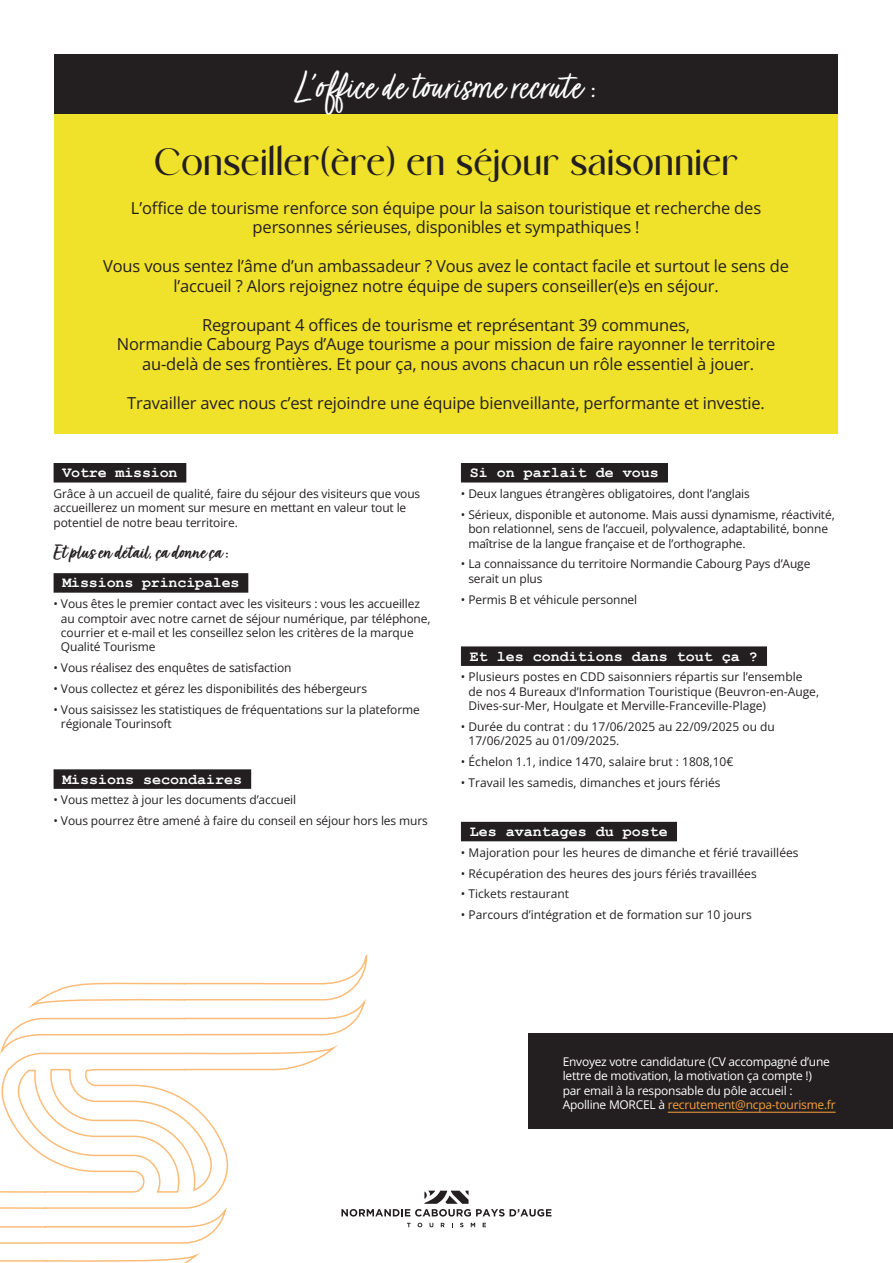
<style>
.page{position:relative;width:893px;height:1263px;background:#fff}
.page>*{position:absolute;margin:0;border:0;box-sizing:border-box;transform-origin:0 0}
.t1{font:45px "Turbinado Light Pro";letter-spacing:.01em;color:#fff}
.t2{font:33px "Stanger";letter-spacing:.05em;color:#231f20}
.t3{font:700 22.5px "Turbinado";letter-spacing:-.01em;color:#231f20}
.t4{font:16.5px/19.5px "Open Sans";letter-spacing:-.01em;color:#231f20;text-align:center}
.t5{font:700 15px "Courier New";color:#fff}
.t6{font:12px/14.4px "Open Sans";letter-spacing:-.01em;color:#231f20}
.t7{font:12px/14.4px "Open Sans";letter-spacing:-.02em;color:#fff}
.s1{color:#f99f3e}
</style>
<div class="page">
<svg style="left:0;top:954px;width:368px;height:309px"></svg>
<div style="left:54px;top:463px;width:132px;height:19px;background:#231f20"></div>
<div style="left:54px;top:573px;width:194px;height:20px;background:#231f20"></div>
<div style="left:54px;top:769px;width:197px;height:20px;background:#231f20"></div>
<div style="left:461px;top:463px;width:207px;height:19px;background:#231f20"></div>
<div style="left:461px;top:646px;width:306px;height:20px;background:#231f20"></div>
<div style="left:461px;top:822px;width:216px;height:19px;background:#231f20"></div>
<div style="left:54px;top:54px;width:784px;height:61px;background:#231f20"></div>
<div style="left:54px;top:115px;width:784px;height:319px;background:#f0e12b"></div>
<div style="left:529px;top:1033px;width:364px;height:96px;background:#231f20"></div>
<hr style="left:668px;top:1112px;width:168px;height:1px;background:#f99f3e">
<svg style="left:341px;top:1191px;width:210px;height:25px"></svg>
<svg style="left:418px;top:1223px;width:4px;height:4px"></svg>
<svg style="left:429px;top:1223px;width:4px;height:4px"></svg>
<svg style="left:441px;top:1223px;width:4px;height:4px"></svg>
<svg style="left:460px;top:1223px;width:3px;height:4px"></svg>
<svg style="left:471px;top:1223px;width:4px;height:4px"></svg>
<svg style="left:483px;top:1223px;width:3px;height:4px"></svg>
<h1 class="t1" style="left:295px;top:70px;width:304px">L’office de tourisme recrute :</h1>
<h2 class="t2" style="left:154px;top:145px;width:585px">Conseiller(ère) en séjour saisonnier</h2>
<h3 class="t4" style="left:131px;top:197px;width:632px">L’office de tourisme renforce son équipe pour la saison touristique et recherche des personnes sérieuses, disponibles et sympathiques !</h3>
<h3 class="t4" style="left:103px;top:258px;width:687px">Vous vous sentez l’âme d’un ambassadeur ? Vous avez le contact facile et surtout le sens de l’accueil ? Alors rejoignez notre équipe de supers conseiller(e)s en séjour.</h3>
<h3 class="t4" style="left:117px;top:314px;width:660px">Regroupant 4 offices de tourisme et représentant 39 communes,<br>Normandie Cabourg Pays d’Auge tourisme a pour mission de faire rayonner le territoire au-delà de ses frontières. Et pour ça, nous avons chacun un rôle essentiel à jouer.</h3>
<h3 class="t4" style="left:127px;top:395px;width:639px">Travailler avec nous c’est rejoindre une équipe bienveillante, performante et investie.</h3>
<p class="t5" style="left:62px;top:468px;width:117px">Votre mission</p>
<p class="t6" style="left:54px;top:488px;width:368px">Grâce à un accueil de qualité, faire du séjour des visiteurs que vous accueillerez un moment sur mesure en mettant en valeur tout le potentiel de notre beau territoire.</p>
<h3 class="t3" style="left:54px;top:540px;width:177px">Et plus en détail, ça donne ça :</h3>
<p class="t5" style="left:62px;top:578px;width:179px">Missions principales</p>
<p class="t6" style="left:61px;top:598px;width:371px;text-indent:-7px">• Vous êtes le premier contact avec les visiteurs : vous les accueillez au comptoir avec notre carnet de séjour numérique, par téléphone, courrier et e-mail et les conseillez selon les critères de la marque Qualité Tourisme</p>
<p class="t6" style="left:54px;top:662px;width:239px">• Vous réalisez des enquêtes de satisfaction</p>
<p class="t6" style="left:54px;top:683px;width:315px">• Vous collectez et gérez les disponibilités des hébergeurs</p>
<p class="t6" style="left:61px;top:703px;width:360px;text-indent:-7px">• Vous saisissez les statistiques de fréquentations sur la plateforme régionale Tourinsoft</p>
<p class="t5" style="left:62px;top:774px;width:181px">Missions secondaires</p>
<p class="t6" style="left:54px;top:794px;width:244px">• Vous mettez à jour les documents d’accueil</p>
<p class="t6" style="left:54px;top:815px;width:376px">• Vous pourrez être amené à faire du conseil en séjour hors les murs</p>
<p class="t5" style="left:470px;top:468px;width:190px">Si on parlait de vous</p>
<p class="t6" style="left:461px;top:488px;width:290px">• Deux langues étrangères obligatoires, dont l’anglais</p>
<p class="t6" style="left:468px;top:508px;width:368px;text-indent:-7px">• Sérieux, disponible et autonome. Mais aussi dynamisme, réactivité, bon relationnel, sens de l’accueil, polyvalence, adaptabilité, bonne maîtrise de la langue française et de l’orthographe.</p>
<p class="t6" style="left:468px;top:558px;width:344px;text-indent:-7px">• La connaissance du territoire Normandie Cabourg Pays d’Auge serait un plus</p>
<p class="t6" style="left:461px;top:593px;width:178px">• Permis B et véhicule personnel</p>
<p class="t5" style="left:470px;top:651px;width:289px">Et les conditions dans tout ça ?</p>
<p class="t6" style="left:469px;top:671px;width:352px;text-indent:-8px">• Plusieurs postes en CDD saisonniers répartis sur l’ensemble de nos 4 Bureaux d’Information Touristique (Beuvron-en-Auge,<br>Dives-sur-Mer, Houlgate et Merville-Franceville-Plage)</p>
<p class="t6" style="left:469px;top:721px;width:308px;text-indent:-8px">• Durée du contrat : du 17/06/2025 au 22/09/2025 ou du<br>17/06/2025 au 01/09/2025.</p>
<p class="t6" style="left:461px;top:756px;width:274px">• Échelon 1.1, indice 1470, salaire brut : 1808,10€</p>
<p class="t6" style="left:461px;top:777px;width:261px">• Travail les samedis, dimanches et jours fériés</p>
<p class="t5" style="left:470px;top:826px;width:199px">Les avantages du poste</p>
<p class="t6" style="left:461px;top:846px;width:339px">• Majoration pour les heures de dimanche et férié travaillées</p>
<p class="t6" style="left:461px;top:867px;width:297px">• Récupération des heures des jours fériés travaillées</p>
<p class="t6" style="left:461px;top:888px;width:110px">• Tickets restaurant</p>
<p class="t6" style="left:461px;top:909px;width:292px">• Parcours d’intégration et de formation sur 10 jours</p>
<p class="t7" style="left:563px;top:1056px;width:274px">Envoyez votre candidature (CV accompagné d’une lettre de motivation, la motivation ça compte !)<br>par email à la responsable du pôle accueil :<br>Apolline MORCEL à <span class="s1">recrutement@ncpa-tourisme.fr</span></p>
</div>
